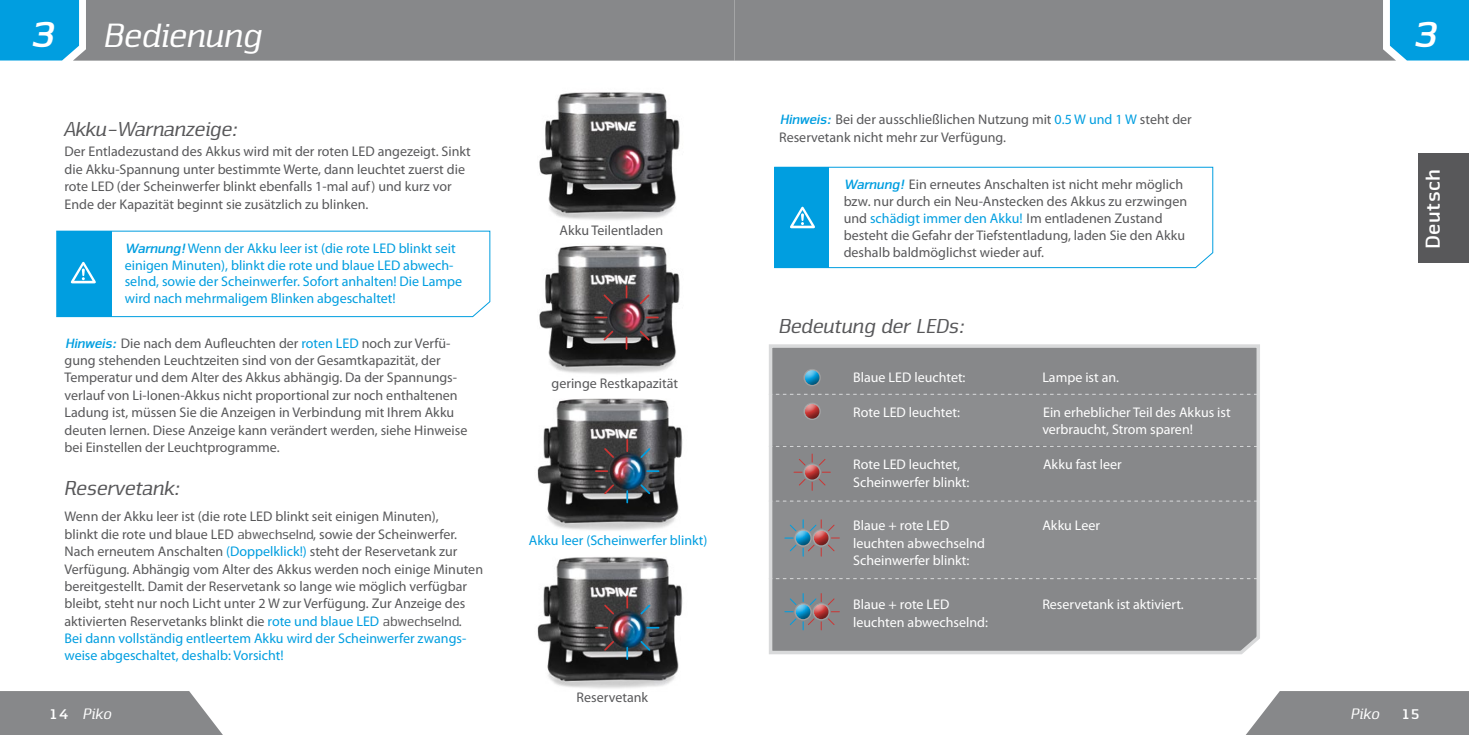
<style>
.page{position:relative;width:1469px;height:735px;background:#fff}
.page>*{position:absolute;margin:0;border:0;box-sizing:border-box;transform-origin:0 0}
.t1{font:italic 42px "Nuri Bold Slab";color:#fff}
.t2{font:italic 35px "Nuri Regular Slab";color:#fff}
.t3{font:italic 21px "Nuri Regular Slab";color:#58585a}
.t4{font:700 21px "Nuri";letter-spacing:.015em;color:#fff}
.t5{font:italic 15.75px "Nuri Regular Slab";letter-spacing:.025em;color:#fff}
.t6{font:700 15.75px "Nuri";color:#fff}
.t7{font:14px/17.3px "Myriad Pro";color:#58585a}
.t8{font:14px/17.5px "Myriad Pro";color:#fff}
.t9{font:14px/16.8px "Myriad Pro";color:#009ee0}
.s1{font-family:"Nuri Bold Slab";font-size:42px}
.s2{font-family:"Nuri";font-weight:700;font-style:italic}
.s3{font-family:"Nuri";font-weight:700;font-style:italic;color:#009ee0}
.s4{color:#009ee0}
.s5{font-family:"Nuri"}
.s6{font-family:"Nuri";font-weight:700;font-style:normal}
</style>
<div class="page">
<svg style="left:0;top:691px;width:222px;height:43px;background:#8f9092"></svg>
<svg style="left:1246px;top:691px;width:222px;height:43px;background:#909193"></svg>
<div style="left:1418px;top:153px;width:50px;height:110px;background:#58585a"></div>
<svg style="left:0;top:0;width:1468px;height:61px;background:#7a8c94"></svg>
<img style="left:539px;top:245px;width:141px;height:129px">
<img style="left:537px;top:398px;width:146px;height:133px">
<img style="left:537px;top:557px;width:146px;height:132px">
<svg style="left:626px;top:439px;width:2px;height:12px"></svg>
<svg style="left:626px;top:491px;width:2px;height:11px"></svg>
<svg style="left:602px;top:446px;width:13px;height:13px"></svg>
<svg style="left:639px;top:482px;width:13px;height:13px"></svg>
<svg style="left:639px;top:446px;width:13px;height:13px"></svg>
<svg style="left:602px;top:482px;width:13px;height:13px"></svg>
<svg style="left:626px;top:596px;width:2px;height:11px"></svg>
<svg style="left:626px;top:647px;width:2px;height:11px"></svg>
<svg style="left:596px;top:626px;width:11px;height:2px"></svg>
<svg style="left:647px;top:626px;width:11px;height:2px"></svg>
<svg style="left:602px;top:602px;width:13px;height:13px"></svg>
<svg style="left:639px;top:639px;width:13px;height:13px"></svg>
<svg style="left:639px;top:602px;width:13px;height:13px"></svg>
<svg style="left:602px;top:639px;width:13px;height:13px"></svg>
<svg style="left:774px;top:167px;width:439px;height:101px"></svg>
<img style="left:539px;top:92px;width:141px;height:128px">
<svg style="left:625px;top:286px;width:2px;height:11px"></svg>
<svg style="left:625px;top:337px;width:2px;height:11px"></svg>
<svg style="left:595px;top:316px;width:11px;height:2px"></svg>
<svg style="left:646px;top:316px;width:12px;height:2px"></svg>
<svg style="left:602px;top:292px;width:13px;height:14px"></svg>
<svg style="left:638px;top:329px;width:13px;height:13px"></svg>
<svg style="left:638px;top:292px;width:13px;height:14px"></svg>
<svg style="left:602px;top:329px;width:13px;height:13px"></svg>
<svg style="left:768px;top:344px;width:492px;height:311px;background:#8c8d8f"></svg>
<div style="left:768px;top:394px;width:489px;height:51px;background:#8c8d8f"></div>
<div style="left:768px;top:501px;width:489px;height:77px;background:#8c8d8f"></div>
<svg style="left:768px;top:500px;width:489px;height:1px"></svg>
<svg style="left:768px;top:445px;width:489px;height:1px"></svg>
<svg style="left:768px;top:578px;width:489px;height:1px"></svg>
<svg style="left:768px;top:393px;width:489px;height:1px"></svg>
<div style="left:803px;top:368px;width:17px;height:18px;background:#9e9fa0;border-radius:50%"></div>
<div style="left:803px;top:367px;width:19px;height:13px;background:#fff;opacity:.6"></div>
<div style="left:803px;top:370px;width:19px;height:15px;background:#000;opacity:.5"></div>
<svg style="left:803px;top:402px;width:17px;height:18px"></svg>
<div style="left:803px;top:401px;width:19px;height:13px;background:#8c8d8f"></div>
<div style="left:803px;top:403px;width:19px;height:15px;background:#000;opacity:.5"></div>
<svg style="left:794px;top:454px;width:36px;height:36px"></svg>
<svg style="left:785px;top:519px;width:54px;height:37px"></svg>
<svg style="left:785px;top:593px;width:54px;height:36px;background:#82838a"></svg>
<svg style="left:56px;top:230px;width:434px;height:87px"></svg>
<h2 class="t2" style="left:30px;top:14px;width:231px"><span class="s1">3</span> Bedienung</h2>
<h1 class="t1" style="left:1411px;top:7px;width:26px">3</h1>
<h3 class="t3" style="left:62px;top:116px;width:175px">Akku-Warnanzeige:</h3>
<p class="t7" style="left:64px;top:143px;width:408px">Der Entladezustand des Akkus wird mit der roten LED angezeigt. Sinkt die Akku-Spannung unter bestimmte Werte, dann leuchtet zuerst die rote LED (der Scheinwerfer blinkt ebenfalls 1-mal auf) und kurz vor Ende der Kapazität beginnt sie zusätzlich zu blinken.</p>
<p class="t9" style="left:125px;top:239px;width:339px"><span class="s2">Warnung!</span> Wenn der Akku leer ist (die rote LED blinkt seit einigen Minuten), blinkt die rote und blaue LED abwech&shy;selnd, sowie der Scheinwerfer. Sofort anhalten! Die Lampe wird nach mehrmaligem Blinken abgeschaltet!</p>
<p class="t7" style="left:64px;top:334px;width:404px"><span class="s3">Hinweis:</span> Die nach dem Aufleuchten der <span class="s4">roten LED</span> noch zur Verfü&shy;gung stehenden Leuchtzeiten sind von der Gesamtkapazität, der Temperatur und dem Alter des Akkus abhängig. Da der Spannungs&shy;verlauf von Li-Ionen-Akkus nicht proportional zur noch enthaltenen Ladung ist, müssen Sie die Anzeigen in Verbindung mit Ihrem Akku deuten lernen. Diese Anzeige kann verändert werden, siehe Hinweise bei Einstellen der Leuchtprogramme.</p>
<h3 class="t3" style="left:62px;top:475px;width:117px">Reservetank:</h3>
<p class="t7" style="left:64px;top:507px;width:420px">Wenn der Akku leer ist (die rote LED blinkt seit einigen Minuten),<br>blinkt die rote und blaue LED <span class="s5">abwechselnd</span>, sowie der Scheinwerfer.<br>Nach erneutem Anschalten <span class="s4">(Doppelklick!)</span> steht der Reservetank zur Verfügung. Abhängig vom Alter des Akkus werden noch einige Minuten bereitgestellt. Damit der Reservetank so lange wie möglich verfügbar bleibt, steht nur noch Licht unter 2 W zur Verfügung. Zur Anzeige des aktivierten Reservetanks blinkt die <span class="s4">rote und blaue LED</span> <span class="s5">abwechselnd</span>.<br><span class="s4">Bei dann vollständig entleertem Akku wird der Scheinwerfer zwangs&shy;weise abgeschaltet, deshalb: Vorsicht!</span></p>
<p class="t7" style="left:559px;top:221px;width:105px">Akku Teilentladen</p>
<p class="t7" style="left:551px;top:374px;width:128px">geringe Restkapazität</p>
<p class="t9" style="left:529px;top:531px;width:180px">Akku leer (Scheinwerfer blinkt)</p>
<p class="t7" style="left:576px;top:688px;width:73px">Reservetank</p>
<p class="t7" style="left:779px;top:110px;width:414px"><span class="s3">Hinweis:</span> Bei der ausschließlichen Nutzung mit <span class="s4">0.5 W und 1 W</span> steht der<br>Reservetank nicht mehr zur Verfügung.</p>
<p class="t7" style="left:843px;top:176px;width:345px;line-height:16.8px"><span class="s3">Warnung!</span> Ein erneutes Anschalten ist nicht mehr möglich bzw. nur durch ein Neu-Anstecken des Akkus zu erzwingen und <span class="s4">schädigt immer den Akku!</span> Im entladenen Zustand besteht die Gefahr der Tiefstentladung, laden Sie den Akku deshalb baldmöglichst wieder auf.</p>
<h3 class="t3" style="left:776px;top:312px;width:187px">Bedeutung der LEDs:</h3>
<p class="t8" style="left:853px;top:367px;width:114px">Blaue LED leuchtet:</p>
<p class="t8" style="left:1042px;top:367px;width:78px">Lampe ist an.</p>
<p class="t8" style="left:853px;top:402px;width:108px">Rote LED leuchtet:</p>
<p class="t8" style="left:1042px;top:402px;width:190px">Ein erheblicher Teil des Akkus ist verbraucht, Strom sparen!</p>
<p class="t8" style="left:853px;top:455px;width:108px">Rote LED leuchtet,</p>
<p class="t8" style="left:1043px;top:455px;width:80px">Akku fast leer</p>
<p class="t8" style="left:853px;top:472px;width:117px">Scheinwerfer blinkt:</p>
<p class="t8" style="left:853px;top:516px;width:98px">Blaue + rote LED</p>
<p class="t8" style="left:1042px;top:516px;width:59px">Akku Leer</p>
<p class="t8" style="left:853px;top:534px;width:133px">leuchten abwechselnd<br>Scheinwerfer blinkt:</p>
<p class="t8" style="left:853px;top:595px;width:98px">Blaue + rote LED</p>
<p class="t8" style="left:1042px;top:595px;width:143px">Reservetank ist aktiviert.</p>
<p class="t8" style="left:853px;top:612px;width:136px">leuchten abwechselnd:</p>
<h3 class="t4" style="left:1419px;top:250px;width:81px;rotate:-90deg">Deutsch</h3>
<p class="t5" style="left:49px;top:703px;width:62px"><span class="s6">14</span> Piko</p>
<p class="t5" style="left:1349px;top:703px;width:31px">Piko</p>
<p class="t6" style="left:1401px;top:703px;width:19px">15</p>
</div>
